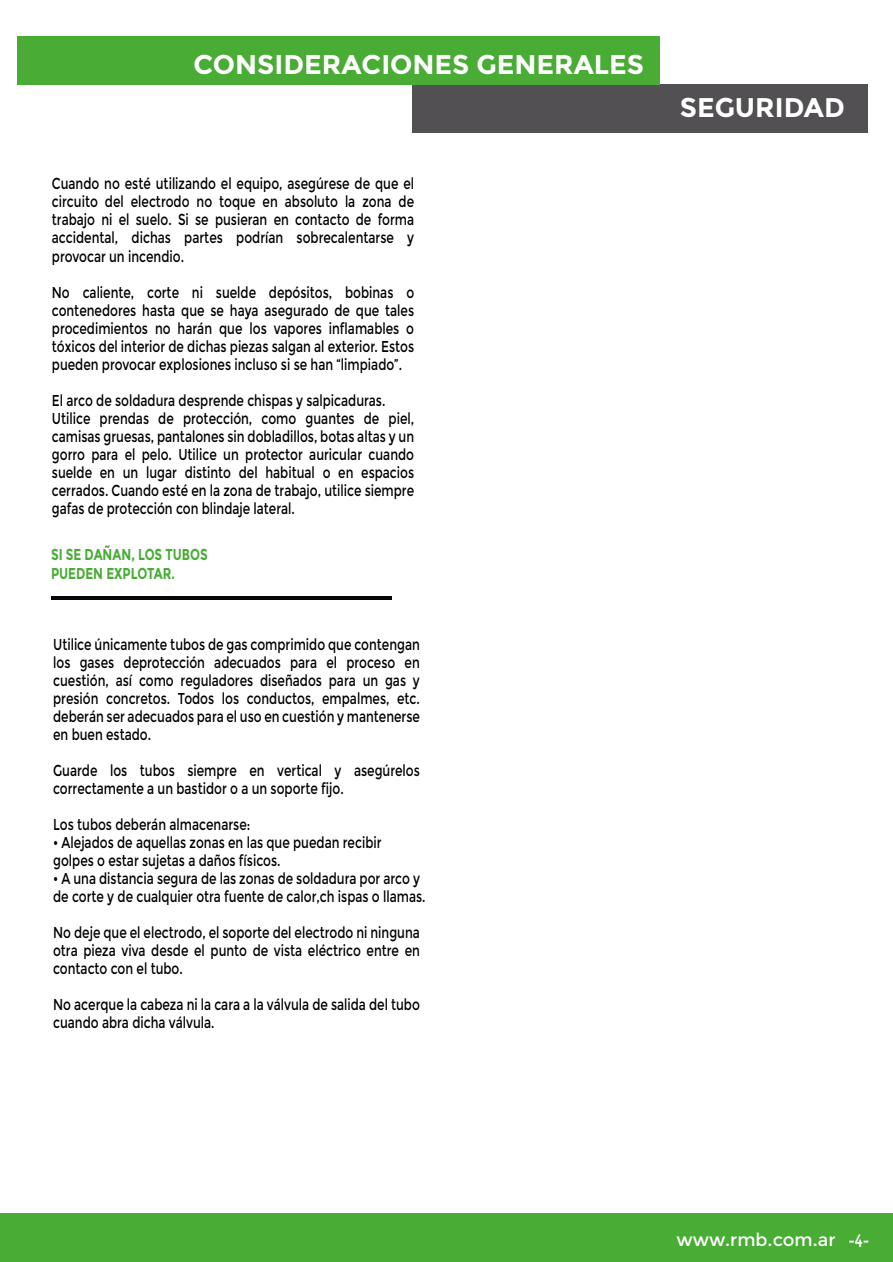
<style>
.page{position:relative;width:893px;height:1262px;background:#fff}
.page>*{position:absolute;margin:0;border:0;box-sizing:border-box;transform-origin:0 0}
.t1{font:700 27px "Montserrat";color:#fff}
.t2{font:18px "Montserrat";color:#fff}
.t3{font:15.75px/18px "Montserrat";color:#010101;scale:.77 1}
.t4{font:700 15.75px/18.9px "Montserrat";color:#48ac35;scale:.77 1}
</style>
<div class="page">
<hr style="left:51px;top:596px;width:340px;height:3px;background:#050606">
<div style="left:412px;top:84px;width:455px;height:48px;background:#525052"></div>
<div style="left:18px;top:37px;width:642px;height:48px;background:#48ac35"></div>
<div style="left:0;top:1214px;width:893px;height:48px;background:#48ac35"></div>
<h1 class="t1" style="left:194px;top:48px;width:452px">CONSIDERACIONES GENERALES</h1>
<p class="t3" style="left:52px;top:175px;width:472px;text-align:justify">Cuando no esté utilizando el equipo, asegúrese de que el circuito del electrodo no toque en absoluto la zona de trabajo ni el suelo. Si se pusieran en contacto de forma accidental, dichas partes podrían sobrecalentarse y provocar un incendio.</p>
<p class="t3" style="left:52px;top:283px;width:472px;text-align:justify">No caliente, corte ni suelde depósitos, bobinas o contenedores hasta que se haya asegurado de que tales procedimientos no harán que los vapores inflamables o tóxicos del interior de dichas piezas salgan al exterior. Estos pueden provocar explosiones incluso si se han “limpiado”.</p>
<p class="t3" style="left:52px;top:391px;width:472px">El arco de soldadura desprende chispas y salpicaduras.<br>Utilice prendas de protección, como guantes de piel, camisas gruesas, pantalones sin dobladillos, botas altas y un gorro para el pelo. Utilice un protector auricular cuando suelde en un lugar distinto del habitual o en espacios cerrados. Cuando esté en la zona de trabajo, utilice siempre gafas de protección con blindaje lateral.</p>
<p class="t4" style="left:51px;top:545px;width:205px">SI SE DAÑAN, LOS TUBOS<br>PUEDEN EXPLOTAR.</p>
<p class="t3" style="left:53px;top:636px;width:478px;text-align:justify">Utilice únicamente tubos de gas comprimido que contengan los gases deprotección adecuados para el proceso en cuestión, así como reguladores diseñados para un gas y presión concretos. Todos los conductos, empalmes, etc. deberán ser adecuados para el uso en cuestión y mantenerse en buen estado.</p>
<p class="t3" style="left:53px;top:762px;width:478px">Guarde los tubos siempre en vertical y asegúrelos correctamente a un bastidor o a un soporte fijo.</p>
<p class="t3" style="left:53px;top:816px;width:258px">Los tubos deberán almacenarse:</p>
<p class="t3" style="left:53px;top:834px;width:428px">• Alejados de aquellas zonas en las que puedan recibir golpes o estar sujetas a daños físicos.</p>
<p class="t3" style="left:53px;top:870px;width:485px">• A una distancia segura de las zonas de soldadura por arco y de corte y de cualquier otra fuente de calor,ch ispas o llamas.</p>
<p class="t3" style="left:53px;top:924px;width:478px;text-align:justify">No deje que el electrodo, el soporte del electrodo ni ninguna otra pieza viva desde el punto de vista eléctrico entre en contacto con el tubo.</p>
<p class="t3" style="left:53px;top:996px;width:478px">No acerque la cabeza ni la cara a la válvula de salida del tubo cuando abra dicha válvula.</p>
<h1 class="t1" style="left:680px;top:92px;width:166px">SEGURIDAD</h1>
<p class="t2" style="left:676px;top:1229px;width:194px">www.rmb.com.ar -2-4</p>
</div>
